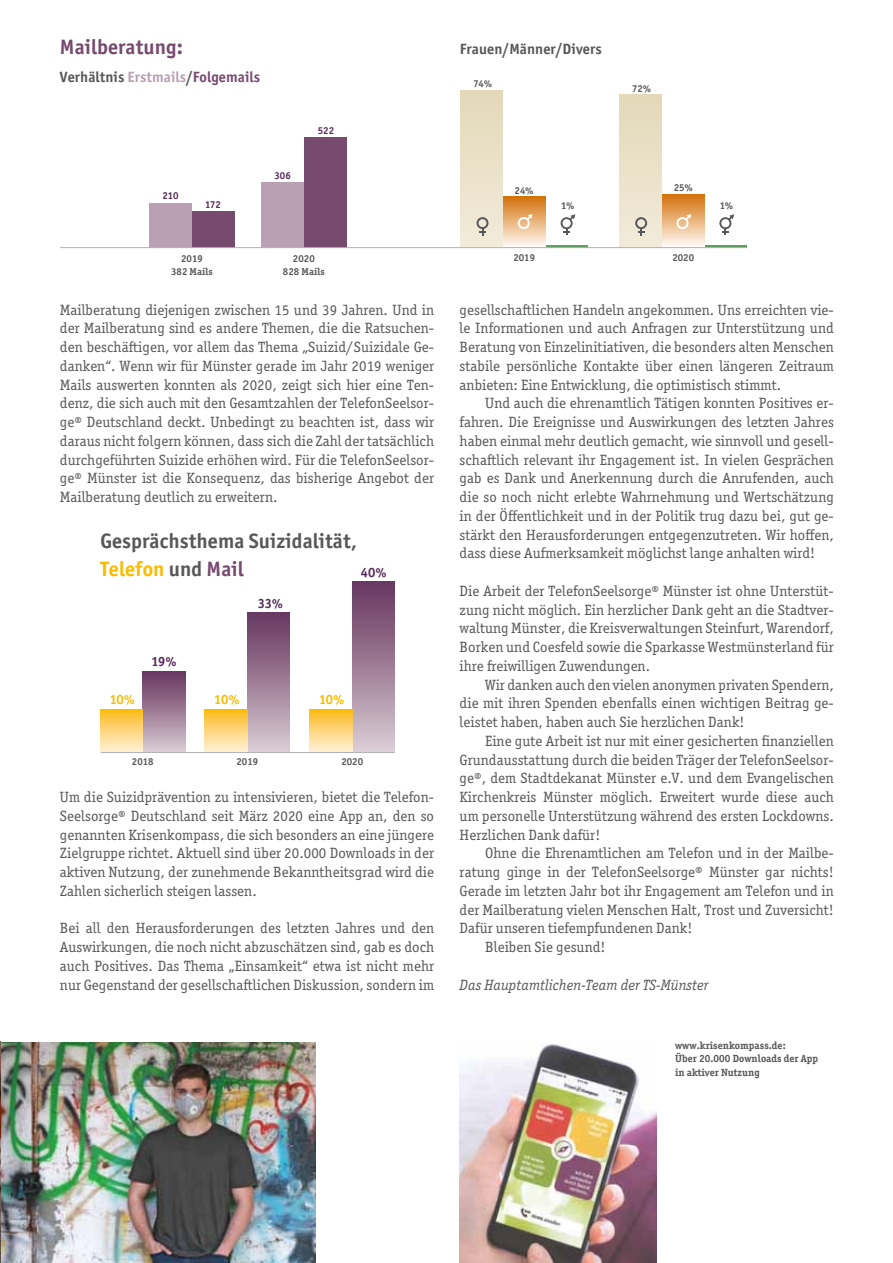
<style>
.page{position:relative;width:893px;height:1263px;background:#fff}
.page>*{position:absolute;margin:0;border:0;box-sizing:border-box;transform-origin:0 0}
.t1{font:700 21px/28px "Officina Sans";letter-spacing:.005em;color:#58585a}
.t2{font:700 21px "Officina Sans";letter-spacing:.005em;color:#774a6f}
.t3{font:15px/18.8px "Officina Serif";letter-spacing:.005em;color:#58585a;text-align:justify}
.t4{font:700 15px "Officina Sans";letter-spacing:.005em;color:#58585a}
.t5{font:italic 15px "Officina Serif";letter-spacing:.01em;color:#58585a}
.t6{font:700 13.5px "Officina Sans";color:#572959}
.t7{font:700 13.5px "Officina Sans";color:#fabb00}
.t8{font:700 10.5px/13.5px "Officina Serif";letter-spacing:.005em;color:#58585a}
.t9{font:700 10.2px/13.5px "Officina Serif";letter-spacing:.005em;color:#58585a;text-align:center}
.t10{font:700 10.2px "Officina Sans";letter-spacing:-.01em;color:#58585a}
.t11{font:700 10.2px "Officina Sans";letter-spacing:-.005em;color:#572959}
.s1{color:#b9a0b2}
.s2{color:#774a6f}
.s3{color:#fabb00}
</style>
<div class="page">
<hr style="left:704px;top:246px;width:43px;height:2px;background:#629f5d">
<hr style="left:546px;top:246px;width:42px;height:2px;background:#629f5d">
<div style="left:247px;top:612px;width:43px;height:141px;background:linear-gradient(to bottom,#65335d,#daccd4)"></div>
<div style="left:205px;top:709px;width:42px;height:43px;background:linear-gradient(to bottom,#fbbb19,#fff1dc)"></div>
<hr style="left:101px;top:752px;width:294px;height:1px;background:#b1b3b4">
<div style="left:352px;top:582px;width:43px;height:170px;background:linear-gradient(to bottom,#66345e,#dacbd3)"></div>
<div style="left:310px;top:709px;width:42px;height:43px;background:linear-gradient(to bottom,#fbbb19,#fff1dc)"></div>
<div style="left:143px;top:671px;width:42px;height:81px;background:linear-gradient(to bottom,#65335e,#d9cbd3)"></div>
<div style="left:100px;top:709px;width:43px;height:43px;background:linear-gradient(to bottom,#fbbb19,#fff1dc)"></div>
<div style="left:261px;top:183px;width:43px;height:65px;background:#b9a0b2"></div>
<div style="left:304px;top:137px;width:42px;height:111px;background:#774a6f"></div>
<div style="left:149px;top:203px;width:43px;height:45px;background:#b9a0b2"></div>
<div style="left:192px;top:211px;width:42px;height:37px;background:#774a6f"></div>
<div style="left:662px;top:195px;width:42px;height:53px;background:linear-gradient(to bottom,#d5720d,#fffdfa)"></div>
<div style="left:619px;top:95px;width:43px;height:153px;background:linear-gradient(to bottom,#e4d8b9,#f1ebda)"></div>
<div style="left:635px;top:217px;width:12px;height:12px;border:2px solid #58585a;border-radius:50%"></div>
<svg style="left:638px;top:229px;width:6px;height:6px"></svg>
<svg style="left:675px;top:214px;width:16px;height:17px"></svg>
<div style="left:503px;top:197px;width:42px;height:51px;background:linear-gradient(to bottom,#d5720d,#fffdf9)"></div>
<div style="left:460px;top:90px;width:43px;height:158px;background:linear-gradient(to bottom,#e4d8b8,#f1ebda)"></div>
<div style="left:477px;top:217px;width:11px;height:12px;border:2px solid #58585a;border-radius:50%"></div>
<svg style="left:479px;top:229px;width:7px;height:6px"></svg>
<svg style="left:516px;top:214px;width:16px;height:17px"></svg>
<hr style="left:60px;top:247px;width:687px;height:1px;background:#b1b3b4">
<svg style="left:560px;top:214px;width:15px;height:21px"></svg>
<svg style="left:719px;top:214px;width:15px;height:21px"></svg>
<img style="left:0;top:1042px;width:315px;height:221px">
<img style="left:460px;top:1044px;width:196px;height:219px">
<h1 class="t2" style="left:60px;top:34px;width:125px">Mailberatung:</h1>
<p class="t4" style="left:60px;top:67px;width:202px">Verhältnis <span class="s1">Erstmails</span>/<span class="s2">Folgemails</span></p>
<p class="t11" style="left:162px;top:190px;width:18px">210</p>
<p class="t11" style="left:205px;top:198px;width:17px">172</p>
<p class="t11" style="left:274px;top:170px;width:18px">306</p>
<p class="t11" style="left:318px;top:125px;width:18px">522</p>
<p class="t9" style="left:171px;top:251px;width:43px">2019<br>382 Mails</p>
<p class="t9" style="left:283px;top:251px;width:43px">2020<br>828 Mails</p>
<p class="t3" style="left:60px;top:300px;width:376px">Mailberatung diejenigen zwischen 15 und 39 Jahren. Und in der Mailberatung sind es andere Themen, die die Ratsuchen&shy;den beschäftigen, vor allem das Thema „Suizid/Suizidale Ge&shy;danken“. Wenn wir für Münster gerade im Jahr 2019 weniger Mails auswerten konnten als 2020, zeigt sich hier eine Ten&shy;denz, die sich auch mit den Gesamtzahlen der TelefonSeelsor&shy;ge® Deutschland deckt. Unbedingt zu beachten ist, dass wir daraus nicht folgern können, dass sich die Zahl der tatsächlich durchgeführten Suizide erhöhen wird. Für die TelefonSeelsor&shy;ge® Münster ist die Konsequenz, das bisherige Angebot der Mailberatung deutlich zu erweitern.</p>
<h1 class="t1" style="left:100px;top:527px;width:258px">Gesprächsthema Suizidalität,<br><span class="s3">Telefon</span> und <span class="s2">Mail</span></h1>
<p class="t6" style="left:361px;top:564px;width:27px">40%</p>
<p class="t7" style="left:110px;top:691px;width:27px">10%</p>
<p class="t6" style="left:151px;top:653px;width:27px">19%</p>
<p class="t9" style="left:132px;top:755px;width:23px">2018</p>
<p class="t6" style="left:258px;top:595px;width:27px">33%</p>
<p class="t7" style="left:214px;top:691px;width:27px">10%</p>
<p class="t9" style="left:236px;top:755px;width:23px">2019</p>
<p class="t7" style="left:319px;top:691px;width:27px">10%</p>
<p class="t9" style="left:341px;top:755px;width:23px">2020</p>
<p class="t3" style="left:60px;top:788px;width:376px">Um die Suizidprävention zu intensivieren, bietet die Telefon-Seelsorge® Deutschland seit März 2020 eine App an, den so genannten Krisenkompass, die sich besonders an eine jüngere Zielgruppe richtet. Aktuell sind über 20.000 Downloads in der aktiven Nutzung, der zunehmende Bekanntheitsgrad wird die Zahlen sicherlich steigen lassen.</p>
<p class="t3" style="left:60px;top:919px;width:376px">Bei all den Herausforderungen des letzten Jahres und den Auswirkungen, die noch nicht abzuschätzen sind, gab es doch auch Positives. Das Thema „Einsamkeit“ etwa ist nicht mehr nur Gegenstand der gesellschaftlichen Diskussion, sondern im</p>
<p class="t4" style="left:460px;top:39px;width:143px">Frauen/Männer/Divers</p>
<p class="t10" style="left:474px;top:78px;width:20px">74%</p>
<p class="t10" style="left:632px;top:82px;width:21px">72%</p>
<p class="t10" style="left:515px;top:184px;width:21px">24%</p>
<p class="t10" style="left:674px;top:181px;width:21px">25%</p>
<p class="t9" style="left:513px;top:251px;width:23px">2019</p>
<p class="t10" style="left:561px;top:200px;width:15px">1%</p>
<p class="t10" style="left:720px;top:200px;width:15px">1%</p>
<p class="t9" style="left:672px;top:251px;width:23px">2020</p>
<p class="t3" style="left:460px;top:300px;width:376px">gesellschaftlichen Handeln angekommen. Uns erreichten vie&shy;le Informationen und auch Anfragen zur Unterstützung und Beratung von Einzelinitiativen, die besonders alten Menschen stabile persönliche Kontakte über einen längeren Zeitraum anbieten: Eine Entwicklung, die optimistisch stimmt.</p>
<p class="t3" style="left:460px;top:394px;width:376px;text-indent:26px">Und auch die ehrenamtlich Tätigen konnten Positives er&shy;fahren. Die Ereignisse und Auswirkungen des letzten Jahres haben einmal mehr deutlich gemacht, wie sinnvoll und gesell&shy;schaftlich relevant ihr Engagement ist. In vielen Gesprächen gab es Dank und Anerkennung durch die Anrufenden, auch die so noch nicht erlebte Wahrnehmung und Wertschätzung in der Öffentlichkeit und in der Politik trug dazu bei, gut ge&shy;stärkt den Herausforderungen entgegenzutreten. Wir hoffen, dass diese Aufmerksamkeit möglichst lange anhalten wird!</p>
<p class="t3" style="left:460px;top:581px;width:376px">Die Arbeit der TelefonSeelsorge® Münster ist ohne Unterstüt&shy;zung nicht möglich. Ein herzlicher Dank geht an die Stadtver&shy;waltung Münster, die Kreisverwaltungen Steinfurt, Warendorf, Borken und Coesfeld sowie die Sparkasse Westmünsterland für ihre freiwilligen Zuwendungen.</p>
<p class="t3" style="left:460px;top:675px;width:376px;text-indent:26px">Wir danken auch den vielen anonymen privaten Spendern, die mit ihren Spenden ebenfalls einen wichtigen Beitrag ge&shy;leistet haben, haben auch Sie herzlichen Dank!</p>
<p class="t3" style="left:460px;top:731px;width:376px;text-indent:26px">Eine gute Arbeit ist nur mit einer gesicherten finanziellen Grundausstattung durch die beiden Träger der TelefonSeelsor&shy;ge®, dem Stadtdekanat Münster e.V. und dem Evangelischen Kirchenkreis Münster möglich. Erweitert wurde diese auch um personelle Unterstützung während des ersten Lockdowns.<br>Herzlichen Dank dafür!</p>
<p class="t3" style="left:485px;top:844px;width:350px">Ohne die Ehrenamtlichen am Telefon und in der Mailbe-</p>
<p class="t3" style="left:460px;top:863px;width:376px">ratung ginge in der TelefonSeelsorge® Münster gar nichts!</p>
<p class="t3" style="left:460px;top:881px;width:376px">Gerade im letzten Jahr bot ihr Engagement am Telefon und in</p>
<p class="t3" style="left:460px;top:900px;width:376px">der Mailberatung vielen Menschen Halt, Trost und Zuversicht!</p>
<p class="t3" style="left:460px;top:919px;width:234px">Dafür unseren tiefempfundenen Dank!</p>
<p class="t3" style="left:485px;top:938px;width:122px">Bleiben Sie gesund!</p>
<p class="t5" style="left:460px;top:976px;width:250px">Das Hauptamtlichen-Team der TS-Münster</p>
<p class="t8" style="left:675px;top:1038px;width:145px">www.krisenkompass.de:<br>Über 20.000 Downloads der App in aktiver Nutzung</p>
</div>
